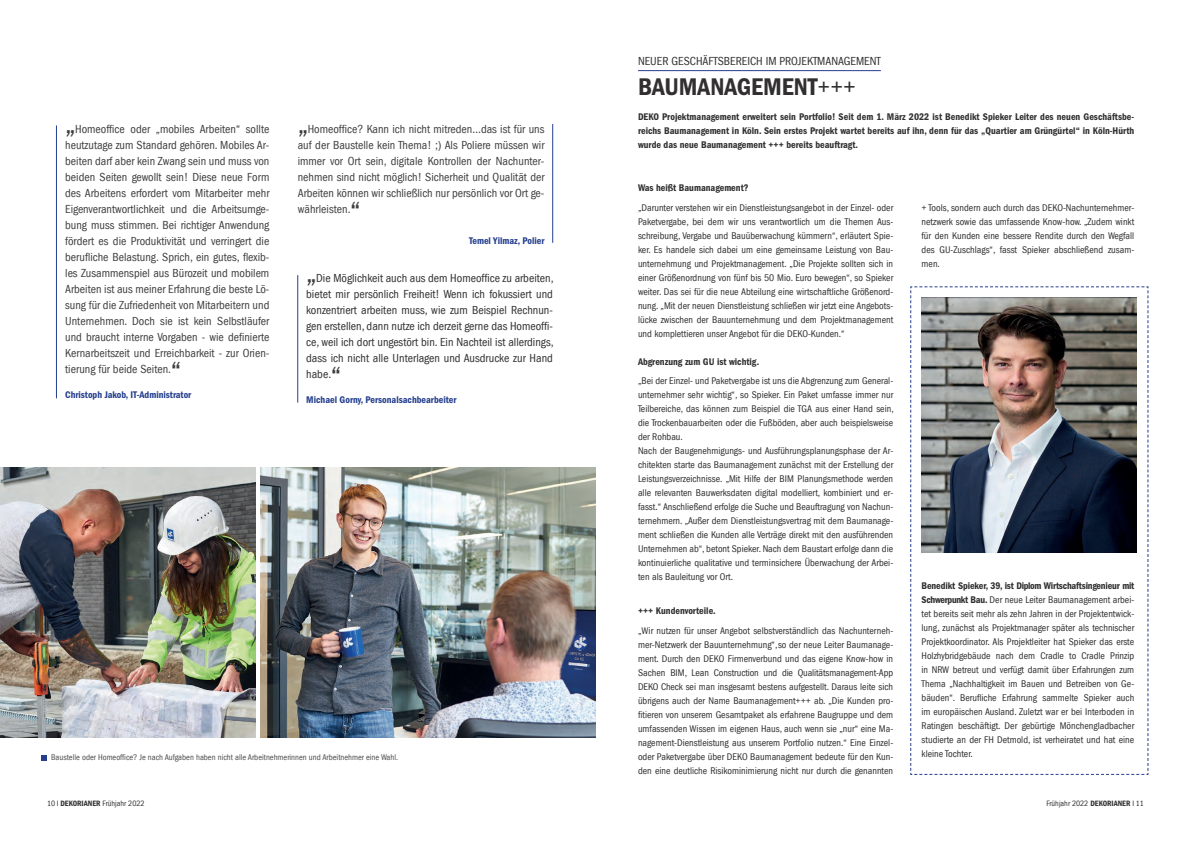
<style>
.page{position:relative;width:1191px;height:842px;background:#fff}
.page>*{position:absolute;margin:0;border:0;box-sizing:border-box;transform-origin:0 0}
.Headline_Fließtext{font:condensed 30px "Franklin Gothic LT";color:#3e3e3f}
.Zitat{font:condensed 30px "Franklin Gothic LT";color:#3e3e3f}
.Headline_Titel{font:600 condensed 25px "Franklin Gothic LT";color:#312f30}
.Zitat-2{font:condensed 12px/16px "Franklin Gothic LT";color:#3e3e3f;text-align:justify}
.Headline_Fließtext-2{font:condensed 12px/16px "Franklin Gothic LT";color:#312f30;text-align:justify}
.Headline_Fließtext-3{font:condensed 12px/16px "Franklin Gothic LT";color:#3e3e3f;text-align:justify}
.Rubrik{font:condensed 12px "Franklin Gothic LT";color:#312f30}
.Fließtext{font:condensed 10px/14px "Franklin Gothic LT";color:#312f30;text-align:justify}
.Headline_Fließtext-4{font:condensed 10px/14px "Franklin Gothic LT";color:#312f30;text-align:justify}
.Headline_Fließtext-5{font:600 condensed 10px/14px "Franklin Gothic LT";color:#312f30;text-align:justify}
.Headline_Fließtext-6{font:600 condensed 10px "Franklin Gothic LT";color:#253f8e}
.Bildunterschrift{font:condensed 8.5px "Franklin Gothic LT";color:#4a4b4c}
.t1{font:condensed 8px "Franklin Gothic LT";color:#312f30}
.s1{font-weight:400}
.s2{font-weight:600}
</style>
<div class="page">
<svg style="left:910px;top:286px;width:239px;height:489px"></svg>
<hr style="left:638px;top:70px;width:243px;height:1px;background:#253f8e">
<svg style="left:41px;top:755px;width:6px;height:5px"></svg>
<hr style="left:56px;top:125px;width:1px;height:273px;background:#253f8e">
<hr style="left:552px;top:124px;width:1px;height:119px;background:#253f8e">
<img style="left:0;top:468px;width:255px;height:269px">
<img style="left:261px;top:468px;width:334px;height:269px">
<hr style="left:297px;top:275px;width:1px;height:128px;background:#253f8e">
<p class="Zitat-2" style="left:65px;top:122px;width:206px;text-indent:10px">Homeoffice oder „mobiles Arbeiten“ sollte heutzutage zum Standard gehören. Mobiles Ar&shy;beiten darf aber kein Zwang sein und muss von beiden Seiten gewollt sein! Diese neue Form des Arbeitens erfordert vom Mitarbeiter mehr Eigenverantwortlichkeit und die Arbeitsumge&shy;bung muss stimmen. Bei richtiger Anwendung fördert es die Produktivität und verringert die berufliche Belastung. Sprich, ein gutes, flexib&shy;les Zusammenspiel aus Bürozeit und mobilem Arbeiten ist aus meiner Erfahrung die beste Lö&shy;sung für die Zufriedenheit von Mitarbeitern und Unternehmen. Doch sie ist kein Selbstläufer und braucht interne Vorgaben - wie definierte Kernarbeitszeit und Erreichbarkeit - zur Orien&shy;tierung für beide Seiten.</p>
<p class="Zitat" style="left:65px;top:107px;width:12px">„</p>
<p class="Zitat" style="left:171px;top:356px;width:12px">“</p>
<p class="Headline_Fließtext-6" style="left:65px;top:389px;width:128px">Christoph Jakob, IT-Administrator</p>
<p class="Headline_Fließtext-3" style="left:298px;top:122px;width:248px;text-indent:10px">Homeoffice? Kann ich nicht mitreden…das ist für uns auf der Baustelle kein Thema! ;) Als Poliere müssen wir immer vor Ort sein, digitale Kontrollen der Nachunter&shy;nehmen sind nicht möglich! Sicherheit und Qualität der Arbeiten können wir schließlich nur persönlich vor Ort ge&shy;währleisten.</p>
<p class="Headline_Fließtext" style="left:298px;top:107px;width:12px">„</p>
<p class="Headline_Fließtext" style="left:350px;top:196px;width:12px">“</p>
<p class="Headline_Fließtext-6" style="left:469px;top:235px;width:77px">Temel Yilmaz, Polier</p>
<p class="Headline_Fließtext-2" style="left:306px;top:270px;width:249px;text-indent:10px">Die Möglichkeit auch aus dem Homeoffice zu arbeiten, bietet mir persönlich Freiheit! Wenn ich fokussiert und konzentriert arbeiten muss, wie zum Beispiel Rechnun&shy;gen erstellen, dann nutze ich derzeit gerne das Homeoffi&shy;ce, weil ich dort ungestört bin. Ein Nachteil ist allerdings, dass ich nicht alle Unterlagen und Ausdrucke zur Hand habe.</p>
<p class="Headline_Fließtext" style="left:306px;top:255px;width:12px">„</p>
<p class="Headline_Fließtext" style="left:331px;top:360px;width:12px">“</p>
<p class="Headline_Fließtext-6" style="left:306px;top:394px;width:152px">Michael Gorny, Personalsachbearbeiter</p>
<p class="Bildunterschrift" style="left:51px;top:753px;width:348px">Baustelle oder Homeoffice? Je nach Aufgaben haben nicht alle Arbeitnehmerinnen und Arbeitnehmer eine Wahl.</p>
<p class="Rubrik" style="left:638px;top:54px;width:244px">NEUER GESCHÄFTSBEREICH IM PROJEKTMANAGEMENT</p>
<p class="Headline_Titel" style="left:638px;top:72px;width:219px">BAUMANAGEMENT<span class="s1">+++</span></p>
<p class="Headline_Fließtext-5" style="left:638px;top:110px;width:498px">DEKO Projektmanagement erweitert sein Portfolio! Seit dem 1. März 2022 ist Benedikt Spieker Leiter des neuen Geschäftsbe&shy;reichs Baumanagement in Köln. Sein erstes Projekt wartet bereits auf ihn, denn für das „Quartier am Grüngürtel“ in Köln-Hürth wurde das neue Baumanagement +++ bereits beauftragt.</p>
<p class="Headline_Fließtext-5" style="left:638px;top:181px;width:112px">Was heißt Baumanagement?</p>
<p class="Fließtext" style="left:638px;top:200px;width:257px">„Darunter verstehen wir ein Dienstleistungsangebot in der Einzel- oder Paketvergabe, bei dem wir uns verantwortlich um die Themen Aus&shy;schreibung, Vergabe und Bauüberwachung kümmern“, erläutert Spie&shy;ker. Es handele sich dabei um eine gemeinsame Leistung von Bau&shy;unternehmung und Projektmanagement. „Die Projekte sollten sich in einer Größenordnung von fünf bis 50 Mio. Euro bewegen“, so Spieker weiter. Das sei für die neue Abteilung eine wirtschaftliche Größenord&shy;nung. „Mit der neuen Dienstleistung schließen wir jetzt eine Angebots&shy;lücke zwischen der Bauunternehmung und dem Projektmanagement und komplettieren unser Angebot für die DEKO-Kunden.“</p>
<p class="Headline_Fließtext-5" style="left:638px;top:354px;width:123px">Abgrenzung zum GU ist wichtig.</p>
<p class="Fließtext" style="left:638px;top:374px;width:257px">„Bei der Einzel- und Paketvergabe ist uns die Abgrenzung zum General&shy;unternehmer sehr wichtig“, so Spieker. Ein Paket umfasse immer nur Teilbereiche, das können zum Beispiel die TGA aus einer Hand sein, die Trockenbauarbeiten oder die Fußböden, aber auch beispielsweise der Rohbau.</p>
<p class="Fließtext" style="left:638px;top:444px;width:257px">Nach der Baugenehmigungs- und Ausführungsplanungsphase der Ar&shy;chitekten starte das Baumanagement zunächst mit der Erstellung der Leistungsverzeichnisse. „Mit Hilfe der BIM Planungsmethode werden alle relevanten Bauwerksdaten digital modelliert, kombiniert und er&shy;fasst.“ Anschließend erfolge die Suche und Beauftragung von Nachun&shy;ternehmern. „Außer dem Dienstleistungsvertrag mit dem Baumanage&shy;ment schließen die Kunden alle Verträge direkt mit den ausführenden Unternehmen ab“, betont Spieker. Nach dem Baustart erfolge dann die kontinuierliche qualitative und terminsichere Überwachung der Arbei&shy;ten als Bauleitung vor Ort.</p>
<p class="Headline_Fließtext-5" style="left:638px;top:604px;width:79px">+++ Kundenvorteile.</p>
<p class="Fließtext" style="left:638px;top:623px;width:257px">„Wir nutzen für unser Angebot selbstverständlich das Nachunterneh&shy;mer-Netzwerk der Bauunternehmung“, so der neue Leiter Baumanage&shy;ment. Durch den DEKO Firmenverbund und das eigene Know-how in Sachen BIM, Lean Construction und die Qualitätsmanagement-App DEKO Check sei man insgesamt bestens aufgestellt. Daraus leite sich übrigens auch der Name Baumanagement+++ ab. „Die Kunden pro&shy;fitieren von unserem Gesamtpaket als erfahrene Baugruppe und dem umfassenden Wissen im eigenen Haus, auch wenn sie „nur“ eine Ma&shy;nagement-Dienstleistung aus unserem Portfolio nutzen.“ Eine Einzel&shy;oder Paketvergabe über DEKO Baumanagement bedeute für den Kun&shy;den eine deutliche Risikominimierung nicht nur durch die genannten</p>
<p class="Fließtext" style="left:921px;top:201px;width:214px">+ Tools, sondern auch durch das DEKO-Nachunternehmer&shy;netzwerk sowie das umfassende Know-how. „Zudem winkt für den Kunden eine bessere Rendite durch den Wegfall des GU-Zuschlags“, fasst Spieker abschließend zusam&shy;men.</p>
<p class="Headline_Fließtext-4" style="left:921px;top:579px;width:214px"><span class="s2">Benedikt Spieker, 39, ist Diplom Wirtschaftsingenieur mit Schwerpunkt Bau.</span> Der neue Leiter Baumanagement arbei&shy;tet bereits seit mehr als zehn Jahren in der Projektentwick&shy;lung, zunächst als Projektmanager später als technischer Projektkoordinator. Als Projektleiter hat Spieker das erste Holzhybridgebäude nach dem Cradle to Cradle Prinzip in NRW betreut und verfügt damit über Erfahrungen zum Thema „Nachhaltigkeit im Bauen und Betreiben von Ge&shy;bäuden“. Berufliche Erfahrung sammelte Spieker auch im europäischen Ausland. Zuletzt war er bei Interboden in Ratingen beschäftigt. Der gebürtige Mönchengladbacher studierte an der FH Detmold, ist verheiratet und hat eine kleine Tochter.</p>
<p class="t1" style="left:47px;top:799px;width:99px">10 I <span class="s2">DEKORIANER</span> Frühjahr 2022</p>
<p class="t1" style="left:1046px;top:799px;width:99px">Frühjahr 2022 <span class="s2">DEKORIANER</span> I 11</p>
</div>
